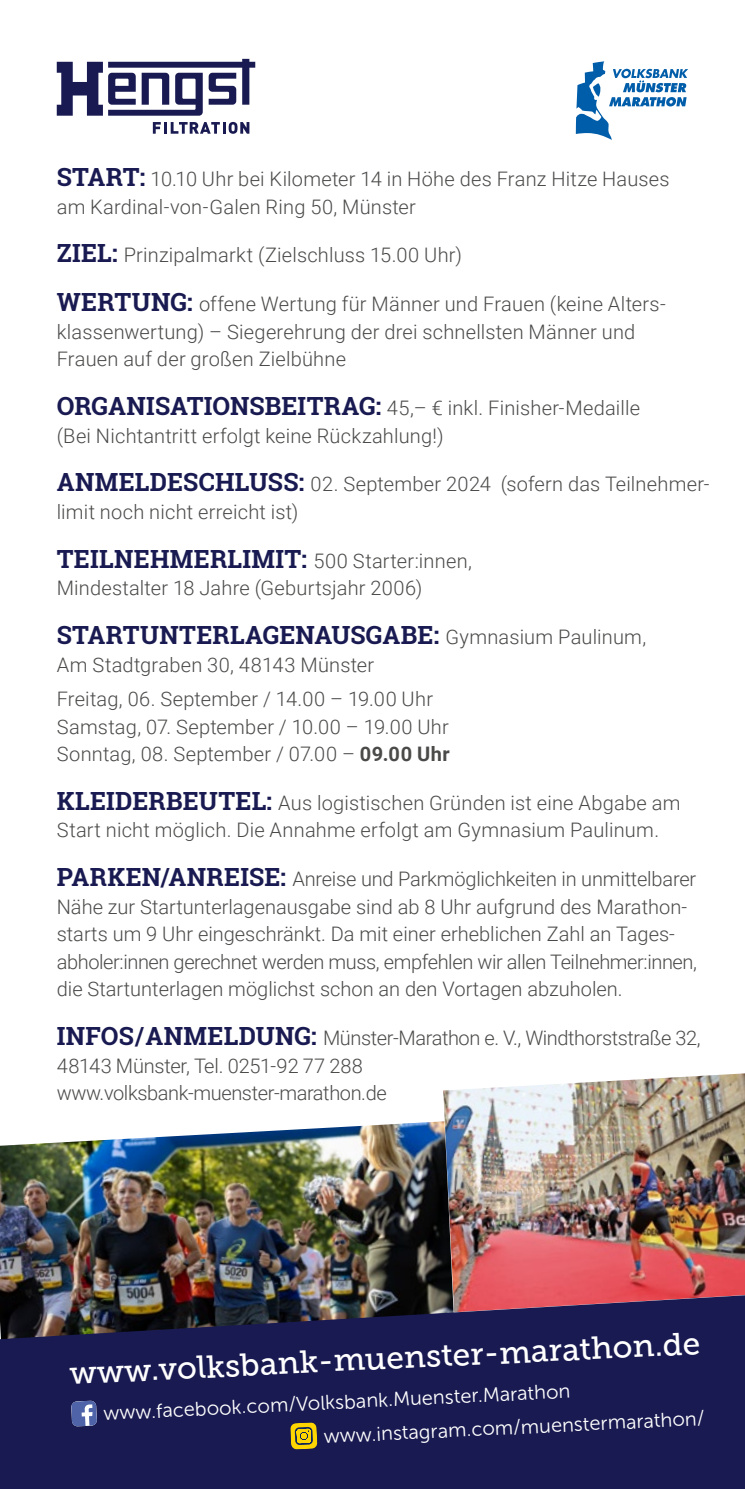
<style>
.page{position:relative;width:745px;height:1489px;background:#fff}
.page>*{position:absolute;margin:0;border:0;box-sizing:border-box;transform-origin:0 0}
.t1{font:31.75px "Museo Slab 500";color:#fff}
.t2{font:700 25px "Roboto Slab";letter-spacing:.01em;color:#191a51}
.t3{font:300 20px/27.5px "Roboto";letter-spacing:.005em;color:#4a4a49}
.t4{font:300 20px/27.5px "Roboto";letter-spacing:-.02em;color:#4a4a49}
.t5{font:20px/34.2px "Museo Sans 300";color:#fff}
.s1{font-family:"Roboto Slab";font-weight:700;font-size:25px;color:#191a51}
.s2{font-family:"Roboto";font-weight:300;font-size:20px;color:#4a4a49}
.s3{font-weight:700}
</style>
<div class="page">
<img style="left:443px;top:1073px;width:301px;height:222px">
<img style="left:0;top:1121px;width:454px;height:174px">
<svg style="left:0;top:1295px;width:744px;height:193px;background:#1f1d4e"></svg>
<svg style="left:71px;top:1400px;width:26px;height:26px"></svg>
<svg style="left:290px;top:1422px;width:27px;height:27px"></svg>
<svg style="left:575px;top:61px;width:112px;height:79px"></svg>
<svg style="left:57px;top:59px;width:198px;height:57px"></svg>
<svg style="left:153px;top:122px;width:96px;height:12px"></svg>
<p class="t3" style="left:57px;top:164px;width:614px"><span class="s1">START:</span> 10.10 Uhr bei Kilometer 14 in Höhe des Franz Hitze Hauses am Kardinal-von-Galen Ring 50, Münster</p>
<p class="t3" style="left:57px;top:241px;width:406px"><span class="s1">ZIEL:</span> Prinzipalmarkt (Zielschluss 15.00 Uhr)</p>
<p class="t3" style="left:57px;top:290px;width:609px"><span class="s1">WERTUNG:</span> offene Wertung für Männer und Frauen (keine Alters&shy;klassenwertung) – Siegerehrung der drei schnellsten Männer und<br>Frauen auf der großen Zielbühne</p>
<p class="t3" style="left:57px;top:393px;width:584px"><span class="s1">ORGANISATIONSBEITRAG:</span> 45,– € inkl. Finisher-Medaille (Bei Nichtantritt erfolgt keine Rückzahlung!)</p>
<p class="t3" style="left:57px;top:470px;width:654px"><span class="s1">ANMELDESCHLUSS:</span> 02. September 2024 (sofern das Teilnehmer&shy;limit noch nicht erreicht ist)</p>
<p class="t3" style="left:57px;top:546px;width:416px"><span class="s1">TEILNEHMERLIMIT:</span> 500 Starter:innen,<br>Mindestalter 18 Jahre (Geburtsjahr 2006)</p>
<p class="t2" style="left:57px;top:617px;width:590px">STARTUNTERLAGENAUSGABE: <span class="s2">Gymnasium Paulinum,</span></p>
<p class="t3" style="left:57px;top:646px;width:377px;line-height:34.5px">Am Stadtgraben 30, 48143 Münster<br>Freitag, 06. September / 14.00 – 19.00 Uhr</p>
<p class="t3" style="left:57px;top:712px;width:394px">Samstag, 07. September / 10.00 – 19.00 Uhr<br>Sonntag, 08. September / 07.00 – <span class="s3">09.00 Uhr</span></p>
<p class="t3" style="left:57px;top:788px;width:624px"><span class="s1">KLEIDERBEUTEL:</span> Aus logistischen Gründen ist eine Abgabe am<br>Start nicht möglich. Die Annahme erfolgt am Gymnasium Paulinum.</p>
<p class="t3" style="left:57px;top:864px;width:641px"><span class="s1">PARKEN/ANREISE:</span> Anreise und Parkmöglichkeiten in unmittelbarer Nähe zur Startunterlagenausgabe sind ab 8 Uhr aufgrund des Marathon&shy;starts um 9 Uhr eingeschränkt. Da mit einer erheblichen Zahl an Tages&shy;abholer:innen gerechnet werden muss, empfehlen wir allen Teilnehmer:innen, die Startunterlagen möglichst schon an den Vortagen abzuholen.</p>
<p class="t4" style="left:57px;top:1023px;width:645px"><span class="s1">INFOS / ANMELDUNG:</span> Münster-Marathon e. V., Windthorststraße 32,<br>48143 Münster, Tel. 0251-92 77 288<br>www.volksbank-muenster-marathon.de</p>
<h1 class="t1" style="left:69px;top:1356px;width:632px;rotate:-3deg">www.volksbank-muenster-marathon.de</h1>
<p class="t5" style="left:321px;top:1385px;width:382px;text-indent:-219px;rotate:-3deg">www.facebook.com/Volksbank.Muenster.Marathon www.instagram.com/muenstermarathon/</p>
</div>
